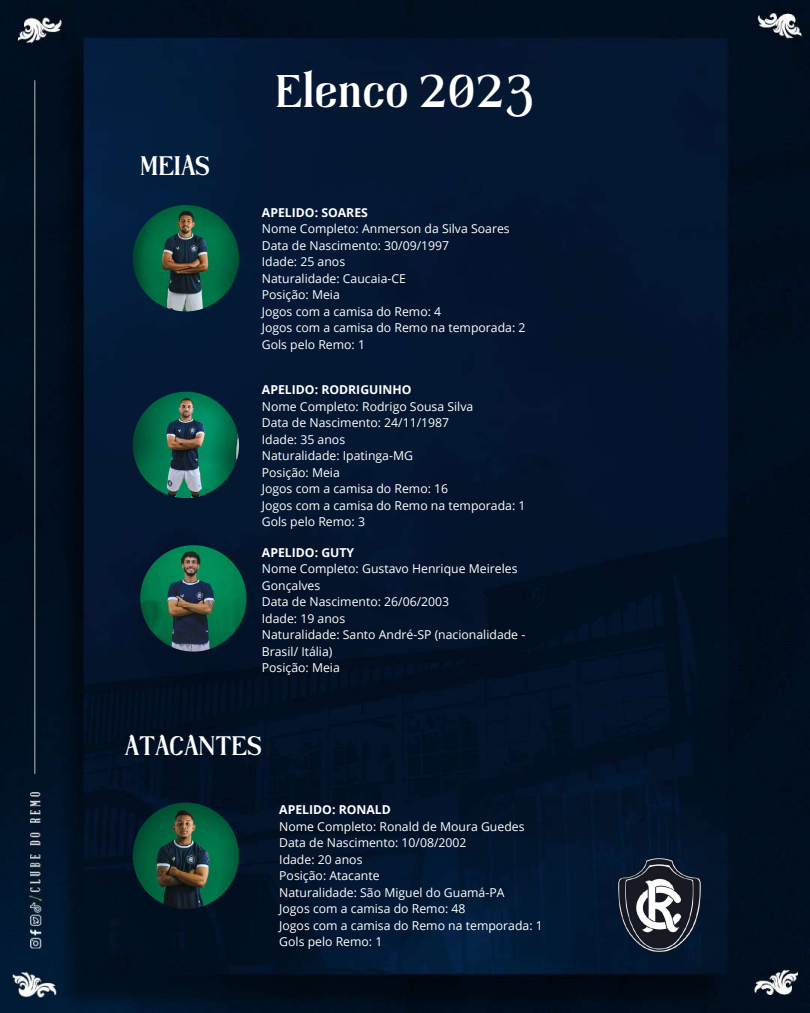
<style>
.page{position:relative;width:810px;height:1013px;background:#fff}
.page>*{position:absolute;margin:0;border:0;box-sizing:border-box;transform-origin:0 0}
.t1{font:700 47px "Tropikal";color:#fff}
.t2{font:700 27.5px "Tropikal";color:#fff}
.t3{font:12.2px/16.5px "Open Sans";color:#fff}
.t4{font:700 12.2px "Open Sans";color:#fff}
</style>
<div class="page">
<img style="left:0;top:0;width:810px;height:1012px">
<img style="left:133px;top:205px;width:106px;height:106px;border-radius:50%">
<img style="left:133px;top:392px;width:106px;height:106px;border-radius:50%">
<img style="left:140px;top:545px;width:107px;height:106px;border-radius:50%">
<img style="left:590px;top:835px;width:139px;height:139px">
<img style="left:133px;top:802px;width:106px;height:107px;border-radius:50%">
<h2 class="t2" style="left:140px;top:154px;width:71px">MEIAS</h2>
<h1 class="t1" style="left:276px;top:71px;width:260px">Elenco 2023</h1>
<p class="t4" style="left:262px;top:204px;width:108px">APELIDO: SOARES</p>
<p class="t3" style="left:262px;top:220px;width:265px">Nome Completo: Anmerson da Silva Soares<br>Data de Nascimento: 30/09/1997<br>Idade: 25 anos<br>Naturalidade: Caucaia-CE<br>Posição: Meia<br>Jogos com a camisa do Remo: 4<br>Jogos com a camisa do Remo na temporada: 2<br>Gols pelo Remo: 1</p>
<p class="t4" style="left:262px;top:381px;width:151px">APELIDO: RODRIGUINHO</p>
<p class="t3" style="left:262px;top:397px;width:265px">Nome Completo: Rodrigo Sousa Silva<br>Data de Nascimento: 24/11/1987<br>Idade: 35 anos<br>Naturalidade: Ipatinga-MG<br>Posição: Meia<br>Jogos com a camisa do Remo: 16<br>Jogos com a camisa do Remo na temporada: 1<br>Gols pelo Remo: 3</p>
<p class="t4" style="left:262px;top:543px;width:94px">APELIDO: GUTY</p>
<p class="t3" style="left:262px;top:560px;width:265px">Nome Completo: Gustavo Henrique Meireles<br>Gonçalves<br>Data de Nascimento: 26/06/2003<br>Idade: 19 anos<br>Naturalidade: Santo André-SP (nacionalidade -<br>Brasil/ Itália)<br>Posição: Meia</p>
<h2 class="t2" style="left:125px;top:734px;width:138px">ATACANTES</h2>
<p class="t4" style="left:279px;top:801px;width:113px">APELIDO: RONALD</p>
<p class="t3" style="left:279px;top:817px;width:265px">Nome Completo: Ronald de Moura Guedes<br>Data de Nascimento: 10/08/2002<br>Idade: 20 anos<br>Posição: Atacante<br>Naturalidade: São Miguel do Guamá-PA<br>Jogos com a camisa do Remo: 48<br>Jogos com a camisa do Remo na temporada: 1<br>Gols pelo Remo: 1</p>
</div>
